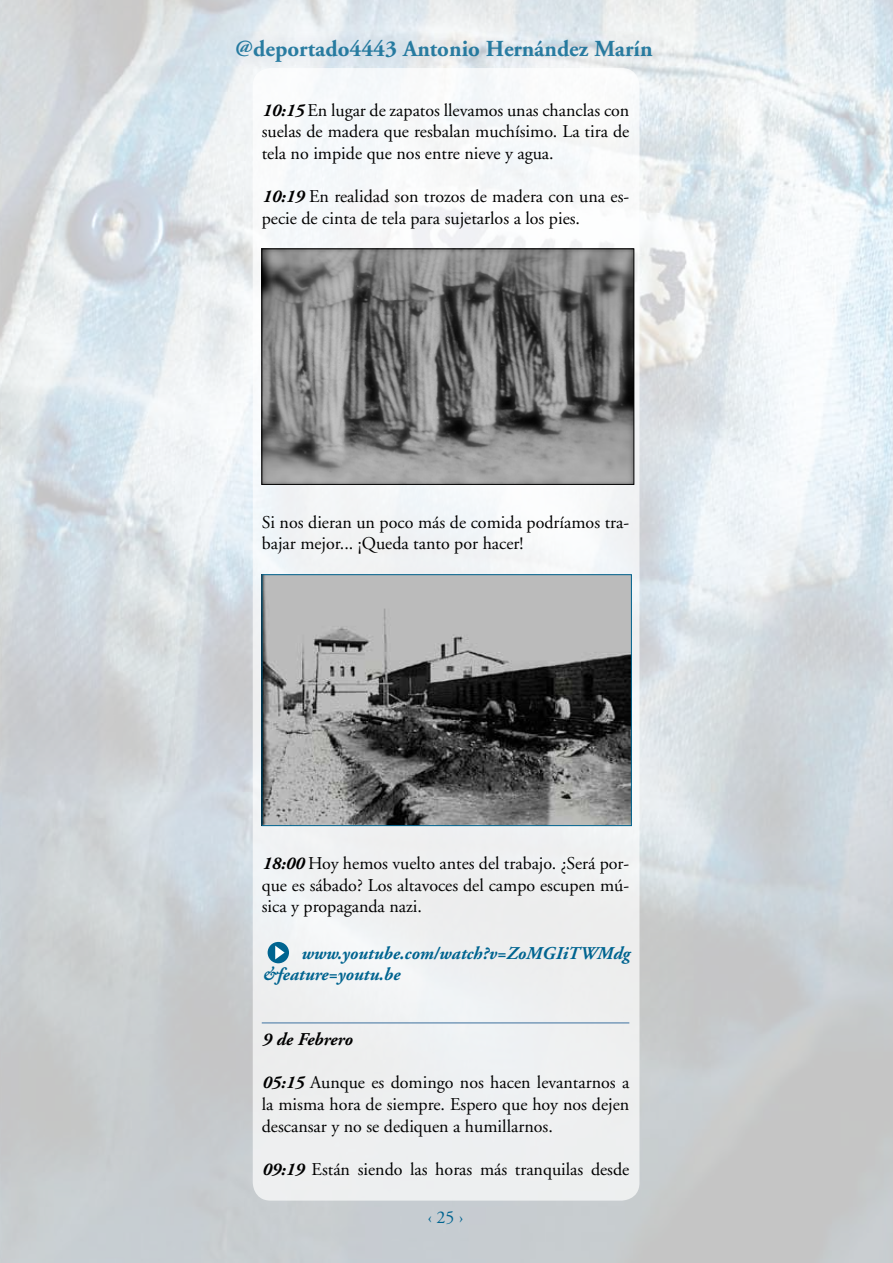
<style>
.page{position:relative;width:893px;height:1263px;background:#fff}
.page>*{position:absolute;margin:0;border:0;box-sizing:border-box;transform-origin:0 0}
.t1{font:700 22.8px "Adobe Garamond";color:#006490}
.t2{font:18px/21.6px "Adobe Garamond";color:#000;text-align:justify}
.t3{font:italic 700 18px/21.6px "Adobe Garamond";color:#006490}
.t4{font:italic 700 18px "Adobe Garamond";color:#000}
.t5{font:18px "Adobe Garamond";color:#006490}
.s1{font-weight:700;font-style:italic}
</style>
<div class="page">
<img style="left:0;top:0;width:893px;height:1263px">
<div style="left:215px;top:19px;width:453px;height:60px;background:#101e54;opacity:.1"></div>
<div style="left:253px;top:68px;width:386px;height:1132px;background:#eff2f3;border-radius:18px"></div>
<img style="left:264px;top:251px;width:368px;height:231px">
<div style="left:262px;top:249px;width:372px;height:235px;border:1px solid #000"></div>
<img style="left:264px;top:576px;width:366px;height:248px">
<div style="left:262px;top:574px;width:370px;height:252px;border:1px solid #006490"></div>
<div style="left:268px;top:942px;width:21px;height:21px;background:#006490;border-radius:50%"></div>
<svg style="left:275px;top:946px;width:10px;height:13px"></svg>
<hr style="left:262px;top:1022px;width:367px;height:2px;background:#789bba">
<p class="t1" style="left:236px;top:37px;width:419px">@deportado4443 Antonio Hernández Marín</p>
<p class="t2" style="left:262px;top:100px;width:369px"><span class="s1">10:15</span> En lugar de zapatos llevamos unas chanclas con suelas de madera que resbalan muchísimo. La tira de tela no impide que nos entre nieve y agua.</p>
<p class="t2" style="left:262px;top:186px;width:369px"><span class="s1">10:19</span> En realidad son trozos de madera con una es&shy;pecie de cinta de tela para sujetarlos a los pies.</p>
<p class="t2" style="left:262px;top:512px;width:369px">Si nos dieran un poco más de comida podríamos tra&shy;bajar mejor... ¡Queda tanto por hacer!</p>
<p class="t2" style="left:262px;top:853px;width:369px"><span class="s1">18:00</span> Hoy hemos vuelto antes del trabajo. ¿Será por&shy;que es sábado? Los altavoces del campo escupen mú&shy;sica y propaganda nazi.</p>
<p class="t3" style="left:262px;top:943px;width:369px;text-indent:39px">www.youtube.com/watch?v=ZoMGIiTWMdg &amp;feature=youtu.be</p>
<p class="t4" style="left:262px;top:1030px;width:92px">9 de Febrero</p>
<p class="t2" style="left:262px;top:1072px;width:369px"><span class="s1">05:15</span> Aunque es domingo nos hacen levantarnos a la misma hora de siempre. Espero que hoy nos dejen descansar y no se dediquen a humillarnos.</p>
<p class="t2" style="left:262px;top:1159px;width:369px"><span class="s1">09:19</span> Están siendo las horas más tranquilas desde</p>
<p class="t5" style="left:428px;top:1208px;width:37px">‹ 25 ›</p>
</div>
